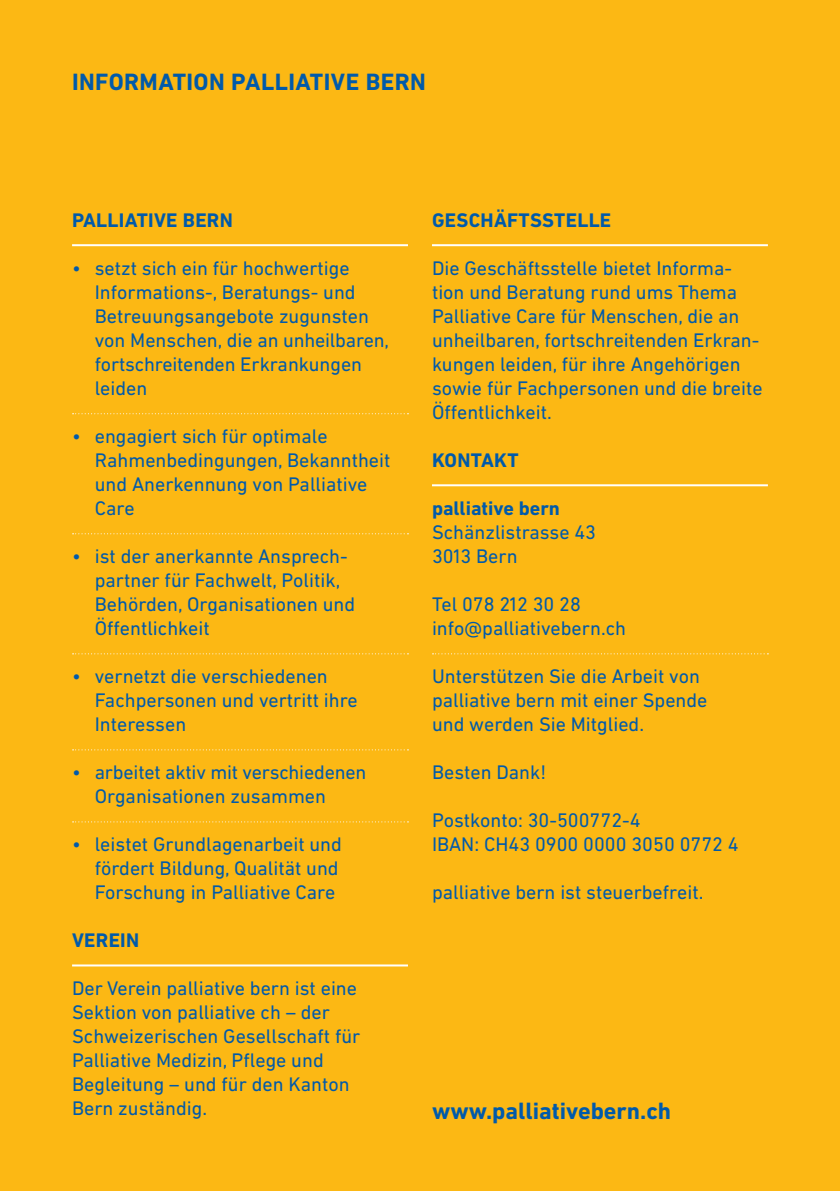
<style>
.page{position:relative;width:840px;height:1191px;background:#fff}
.page>*{position:absolute;margin:0;border:0;box-sizing:border-box;transform-origin:0 0}
.t1{font:700 24px "DIN Next LT Pro";letter-spacing:.005em;color:#015aaa}
.t2{font:20px/24px "DIN Next LT Pro";color:#015aaa}
.t3{font:700 20px "DIN Next LT Pro";letter-spacing:.015em;color:#015aaa}
</style>
<div class="page">
<div style="left:0;top:0;width:839px;height:1191px;background:#fcb814"></div>
<hr style="left:72px;top:244px;width:336px;height:2px;background:#fff">
<svg style="left:72px;top:413px;width:336px;height:1px"></svg>
<svg style="left:72px;top:533px;width:336px;height:1px"></svg>
<svg style="left:72px;top:653px;width:336px;height:1px"></svg>
<svg style="left:72px;top:749px;width:336px;height:1px"></svg>
<svg style="left:72px;top:821px;width:336px;height:1px"></svg>
<hr style="left:72px;top:964px;width:336px;height:2px;background:#fff">
<hr style="left:432px;top:244px;width:335px;height:2px;background:#fff">
<hr style="left:432px;top:484px;width:335px;height:2px;background:#fff">
<svg style="left:432px;top:653px;width:336px;height:1px"></svg>
<p class="t1" style="left:72px;top:68px;width:355px">INFORMATION PALLIATIVE BERN</p>
<p class="t3" style="left:72px;top:208px;width:162px">PALLIATIVE BERN</p>
<p class="t2" style="left:95px;top:255px;width:295px;text-indent:-23px">• setzt sich ein für hochwertige<br>Informations-, Beratungs- und<br>Betreuungsangebote zugunsten von Menschen, die an unheilbaren, fortschreitenden Erkrankungen leiden</p>
<p class="t2" style="left:95px;top:423px;width:297px;text-indent:-23px">• engagiert sich für optimale<br>Rahmenbedingungen, Bekanntheit und Anerkennung von Palliative<br>Care</p>
<p class="t2" style="left:95px;top:543px;width:262px;text-indent:-23px">• ist der anerkannte Ansprech&shy;partner für Fachwelt, Politik,<br>Behörden, Organisationen und<br>Öffentlichkeit</p>
<p class="t2" style="left:95px;top:663px;width:264px;text-indent:-23px">• vernetzt die verschiedenen<br>Fachpersonen und vertritt ihre<br>Interessen</p>
<p class="t2" style="left:95px;top:759px;width:273px;text-indent:-23px">• arbeitet aktiv mit verschiedenen<br>Organisationen zusammen</p>
<p class="t2" style="left:95px;top:831px;width:248px;text-indent:-23px">• leistet Grundlagenarbeit und fördert Bildung, Qualität und<br>Forschung in Palliative Care</p>
<p class="t3" style="left:72px;top:928px;width:69px">VEREIN</p>
<p class="t2" style="left:72px;top:975px;width:290px">Der Verein palliative bern ist eine<br>Sektion von palliative ch – der<br>Schweizerischen Gesellschaft für<br>Palliative Medizin, Pflege und<br>Begleitung – und für den Kanton<br>Bern zuständig.</p>
<p class="t3" style="left:432px;top:208px;width:181px">GESCHÄFTSSTELLE</p>
<p class="t2" style="left:432px;top:255px;width:332px">Die Geschäftsstelle bietet Informa&shy;tion und Beratung rund ums Thema Palliative Care für Menschen, die an unheilbaren, fortschreitenden Erkran&shy;kungen leiden, für ihre Angehörigen sowie für Fachpersonen und die breite Öffentlichkeit.</p>
<p class="t3" style="left:432px;top:448px;width:88px">KONTAKT</p>
<p class="t3" style="left:432px;top:496px;width:129px">palliative bern</p>
<p class="t2" style="left:432px;top:519px;width:165px">Schänzlistrasse 43<br>3013 Bern</p>
<p class="t2" style="left:432px;top:591px;width:195px">Tel 078 212 30 28 info@palliativebern.ch</p>
<p class="t2" style="left:432px;top:663px;width:277px">Unterstützen Sie die Arbeit von palliative bern mit einer Spende und werden Sie Mitglied.</p>
<p class="t2" style="left:432px;top:759px;width:116px">Besten Dank!</p>
<p class="t2" style="left:432px;top:807px;width:308px">Postkonto: 30-500772-4<br>IBAN: CH43 0900 0000 3050 0772 4</p>
<p class="t2" style="left:432px;top:879px;width:273px">palliative bern ist steuerbefreit.</p>
<p class="t1" style="left:432px;top:1096px;width:240px">www.palliativebern.ch</p>
</div>
